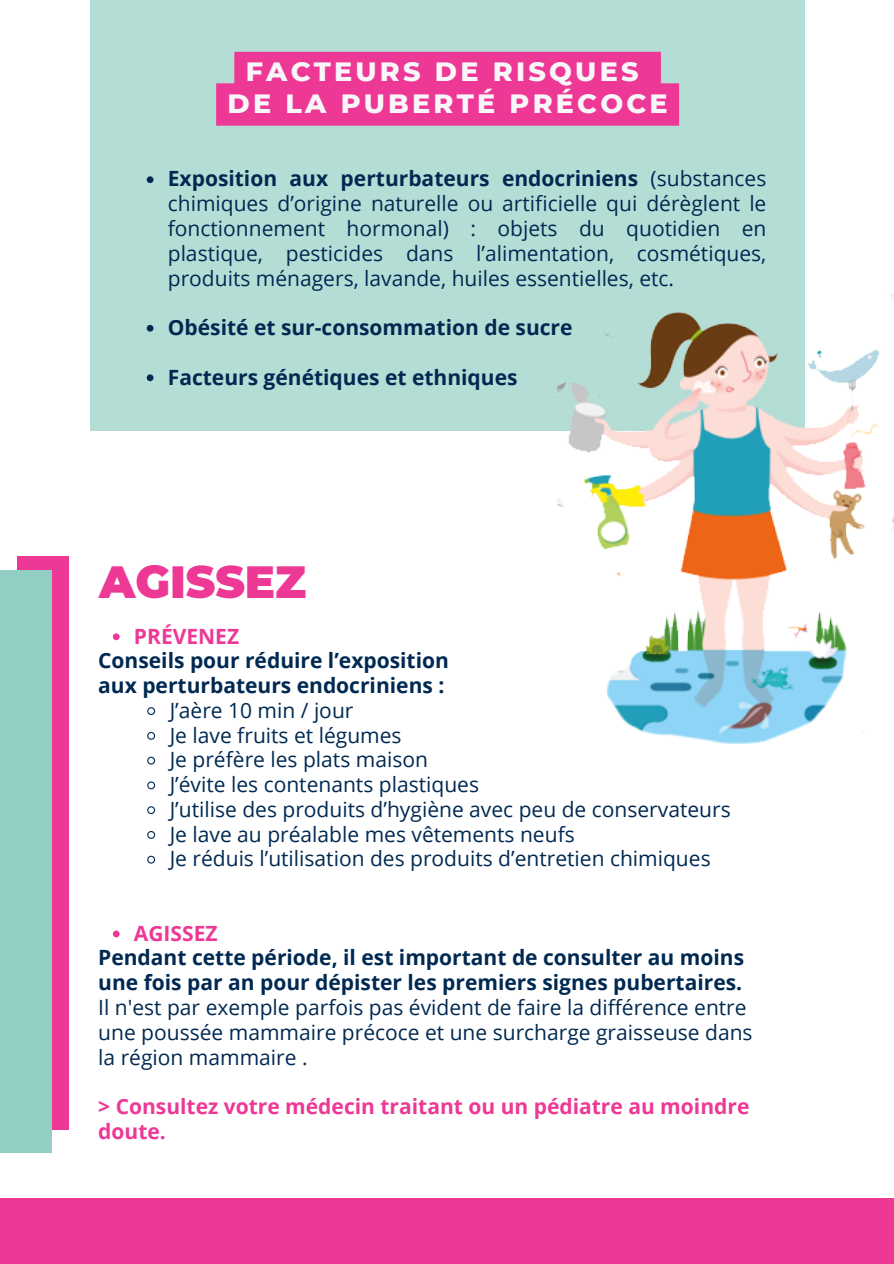
<style>
.page{position:relative;width:894px;height:1264px;background:#fff}
.page>*{position:absolute;margin:0;border:0;box-sizing:border-box;transform-origin:0 0}
.t1{font:900 45px "Montserrat";color:#ed3896}
.t2{font:800 27px/31.5px "Montserrat";letter-spacing:.12em;color:#f9f6fa;text-align:center}
.t3{font:21px/24.8px "Open Sans";color:#002952}
.t4{font:700 21px/24.8px "Open Sans";color:#002952}
.t5{font:700 21px/24.8px "Open Sans";color:#ed3896}
.s1{font-weight:700}
</style>
<div class="page">
<div style="left:0;top:1197px;width:893px;height:66px;background:#ed3896"></div>
<div style="left:17px;top:556px;width:51px;height:573px;background:#ed3896"></div>
<div style="left:0;top:570px;width:51px;height:583px;background:#92cec4"></div>
<div style="left:90px;top:0;width:714px;height:430px;background:#b4ddd6"></div>
<img style="left:557px;top:294px;width:336px;height:449px">
<svg style="left:113px;top:633px;width:7px;height:7px"></svg>
<svg style="left:147px;top:707px;width:9px;height:8px"></svg>
<svg style="left:147px;top:731px;width:9px;height:9px"></svg>
<svg style="left:147px;top:756px;width:9px;height:9px"></svg>
<svg style="left:147px;top:781px;width:9px;height:9px"></svg>
<svg style="left:147px;top:806px;width:9px;height:9px"></svg>
<svg style="left:147px;top:831px;width:9px;height:8px"></svg>
<svg style="left:147px;top:855px;width:9px;height:9px"></svg>
<svg style="left:113px;top:930px;width:7px;height:7px"></svg>
<svg style="left:147px;top:176px;width:6px;height:7px"></svg>
<svg style="left:147px;top:325px;width:6px;height:6px"></svg>
<svg style="left:147px;top:374px;width:6px;height:7px"></svg>
<div style="left:216px;top:52px;width:463px;height:74px;background:#ed3896"></div>
<p class="t2" style="left:227px;top:56px;width:441px">FACTEURS DE RISQUES<br>DE LA PUBERTÉ PRÉCOCE</p>
<p class="t3" style="left:168px;top:166px;width:600px;text-align:justify"><span class="s1">Exposition aux perturbateurs endocriniens</span> (substances chimiques d’origine naturelle ou artificielle qui dérèglent le fonctionnement hormonal) : objets du quotidien en plastique, pesticides dans l’alimentation, cosmétiques, produits ménagers, lavande, huiles essentielles, etc.</p>
<p class="t4" style="left:168px;top:314px;width:406px">Obésité et sur-consommation de sucre</p>
<p class="t4" style="left:168px;top:364px;width:351px">Facteurs génétiques et ethniques</p>
<h2 class="t1" style="left:99px;top:554px;width:208px">AGISSEZ</h2>
<p class="t5" style="left:134px;top:623px;width:107px">PRÉVENEZ</p>
<p class="t4" style="left:98px;top:647px;width:352px">Conseils pour réduire l’exposition aux perturbateurs endocriniens :</p>
<p class="t3" style="left:170px;top:697px;width:562px">J’aère 10 min / jour<br>Je lave fruits et légumes<br>Je préfère les plats maison<br>J’évite les contenants plastiques<br>J’utilise des produits d’hygiène avec peu de conservateurs Je lave au préalable mes vêtements neufs<br>Je réduis l’utilisation des produits d’entretien chimiques</p>
<p class="t5" style="left:134px;top:920px;width:85px">AGISSEZ</p>
<p class="t4" style="left:98px;top:944px;width:647px">Pendant cette période, il est important de consulter au moins une fois par an pour dépister les premiers signes pubertaires.</p>
<p class="t3" style="left:98px;top:994px;width:655px">Il n'est par exemple parfois pas évident de faire la différence entre une poussée mammaire précoce et une surcharge graisseuse dans la région mammaire .</p>
<p class="t5" style="left:98px;top:1093px;width:652px">&gt; Consultez votre médecin traitant ou un pédiatre au moindre doute.</p>
</div>
